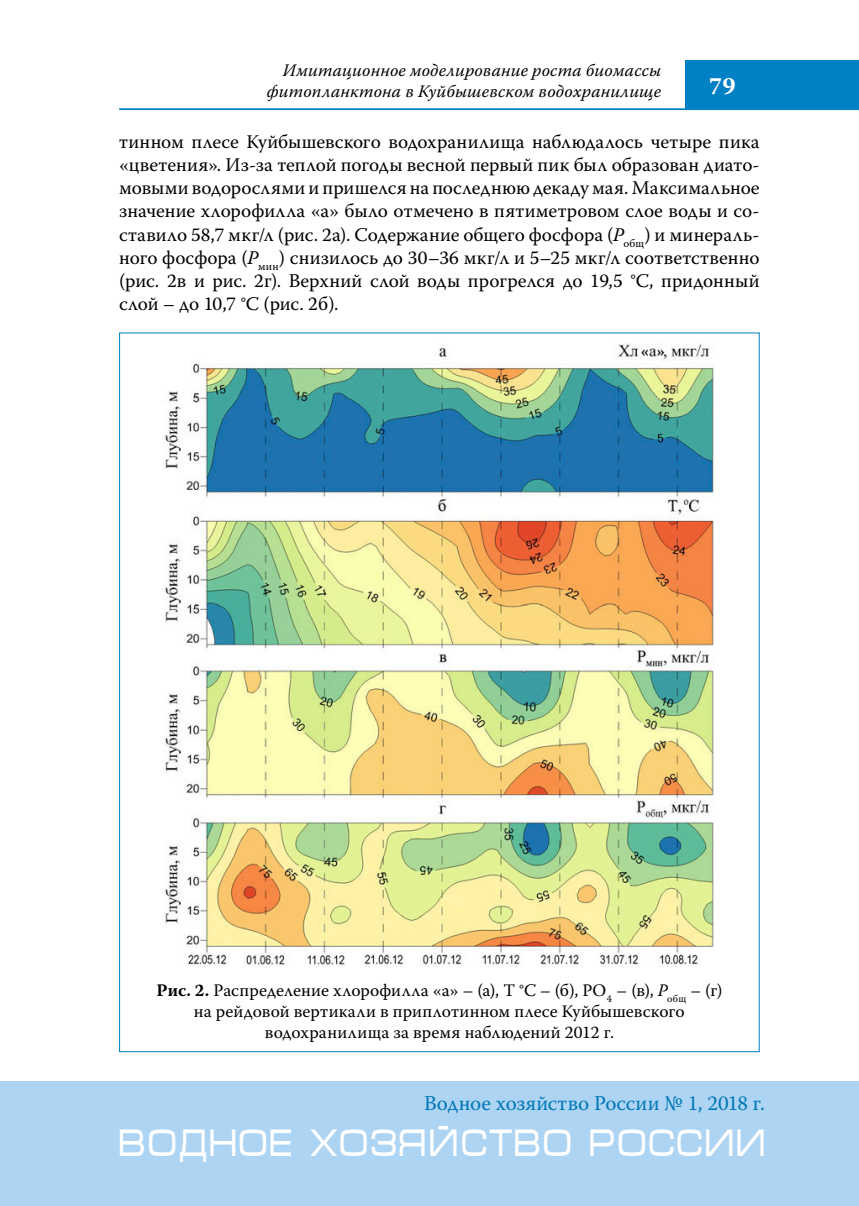
<style>
.page{position:relative;width:859px;height:1206px;background:#fff}
.page>*{position:absolute;margin:0;border:0;box-sizing:border-box;transform-origin:0 0}
.t1{font:38.5px "Micra";color:#fff;scale:.81 1}
.t2{font:700 24.5px "Warnock Pro";color:#fff}
.t3{font:21px "Warnock Pro";color:#0077b6}
.t4{font:19.25px/23.1px "Warnock Pro";color:#000;text-align:justify}
.t5{font:17.5px/21px "Warnock Pro";letter-spacing:.005em;color:#000;text-align:center}
.t6{font:italic 17.5px/21px "Warnock Pro";letter-spacing:.01em;color:#000;text-align:right}
.s1{font-style:italic}
.s2{font-weight:700}
</style>
<div class="page">
<hr style="left:119px;top:108px;width:739px;height:2px;background:#0080c5">
<div style="left:685px;top:60px;width:173px;height:50px;background:#0080c5"></div>
<div style="left:0;top:1081px;width:858px;height:124px;background:#add4f3"></div>
<img style="left:163px;top:344px;width:551px;height:622px">
<p class="t6" style="left:267px;top:60px;width:395px">Имитационное моделирование роста биомассы фитопланктона в Куйбышевском водохранилище</p>
<p class="t2" style="left:708px;top:71px;width:28px">79</p>
<p class="t4" style="left:119px;top:130px;width:641px">тинном плесе Куйбышевского водохранилища наблюдалось четыре пика «цветения». Из-за теплой погоды весной первый пик был образован диато&shy;мовыми водорослями и пришелся на последнюю декаду мая. Максимальное значение хлорофилла «а» было отмечено в пятиметровом слое воды и со&shy;ставило 58,7 мкг/л (рис. 2а). Содержание общего фосфора (<span class="s1">Р</span><sub>общ</sub>) и минераль&shy;ного фосфора (<span class="s1">Р</span><sub>мин</sub>) снизилось до 30–36 мкг/л и 5–25 мкг/л соответственно (рис. 2в и рис. 2г). Верхний слой воды прогрелся до 19,5 °С, придонный слой – до 10,7 °С (рис. 2б).</p>
<p class="t5" style="left:156px;top:979px;width:567px"><span class="s2">Рис. 2.</span> Распределение хлорофилла «а» – (а), Т °С – (б), РО<sub>4</sub> – (в), <span class="s1">Р</span><sub>общ</sub> – (г) на рейдовой вертикали в приплотинном плесе Куйбышевского водохранилища за время наблюдений 2012 г.</p>
<p class="t3" style="left:424px;top:1090px;width:342px">Водное хозяйство России № 1, 2018 г.</p>
<h1 class="t1" style="left:119px;top:1122px;width:801px">ВОДНОЕ ХОЗЯЙСТВО РОССИИ</h1>
</div>
